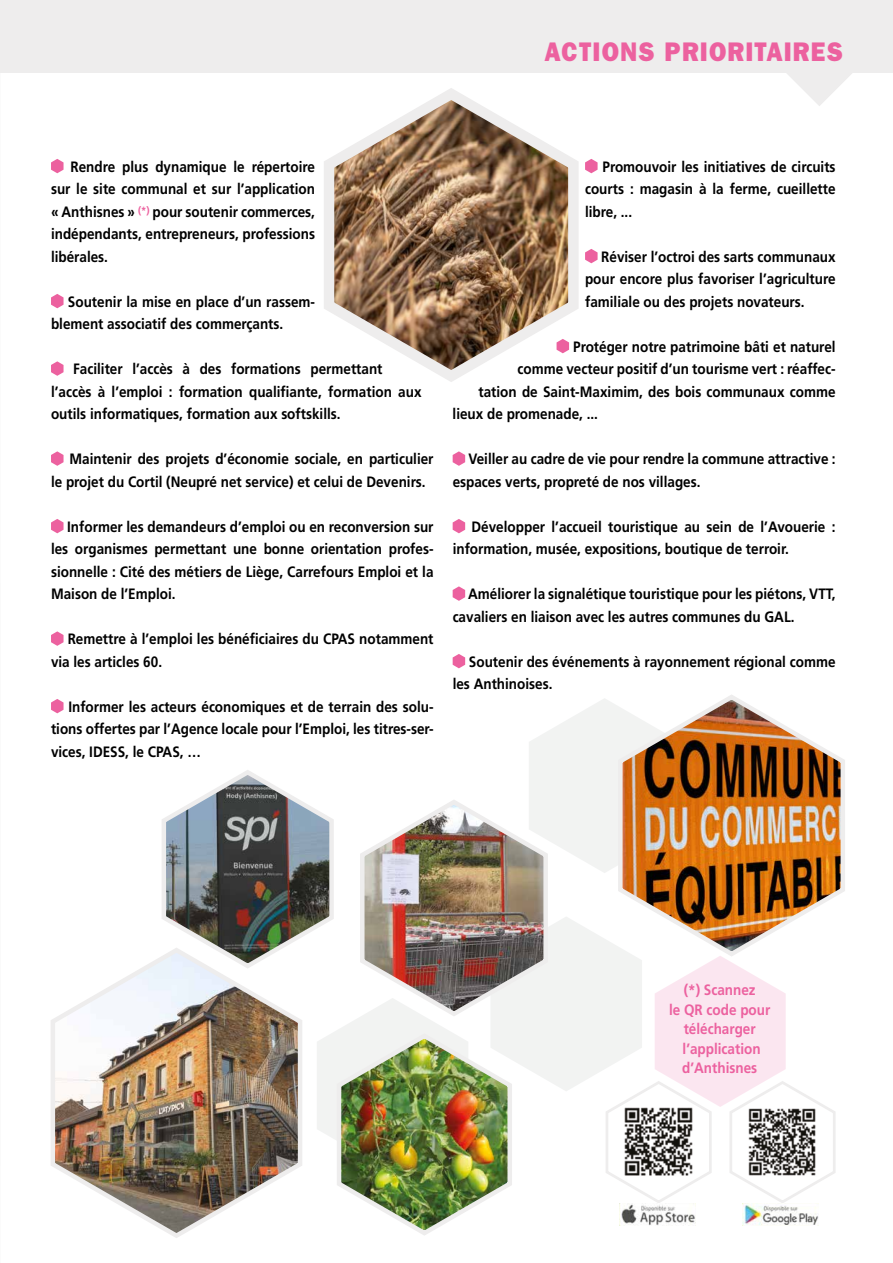
<style>
.page{position:relative;width:893px;height:1263px;background:#fff}
.page>*{position:absolute;margin:0;border:0;box-sizing:border-box;transform-origin:0 0}
.t1{font:27px "ITC Franklin Gothic Std Hvy";letter-spacing:.05em;color:#ec619f;scale:.91 1}
.t2{font:700 15px/22.5px "Frutiger LT Com";color:#000;scale:.9 1}
.t3{font:700 15px/19.5px "Frutiger LT Com";color:#ec619f;text-align:center;scale:.9 1}
</style>
<div class="page">
<svg style="left:51px;top:159px;width:13px;height:14px"></svg>
<svg style="left:51px;top:294px;width:13px;height:14px"></svg>
<svg style="left:51px;top:361px;width:13px;height:15px"></svg>
<svg style="left:51px;top:451px;width:13px;height:15px"></svg>
<svg style="left:51px;top:519px;width:13px;height:14px"></svg>
<svg style="left:51px;top:631px;width:13px;height:15px"></svg>
<svg style="left:51px;top:699px;width:13px;height:14px"></svg>
<svg style="left:585px;top:159px;width:13px;height:14px"></svg>
<svg style="left:585px;top:249px;width:13px;height:14px"></svg>
<svg style="left:453px;top:451px;width:12px;height:15px"></svg>
<svg style="left:453px;top:519px;width:12px;height:14px"></svg>
<svg style="left:453px;top:586px;width:12px;height:15px"></svg>
<svg style="left:453px;top:654px;width:12px;height:14px"></svg>
<svg style="left:324px;top:88px;width:255px;height:294px"></svg>
<div style="left:0;top:0;width:893px;height:72px;background:#eeeded"></div>
<svg style="left:780px;top:72px;width:78px;height:34px"></svg>
<svg style="left:726px;top:695px;width:119px;height:200px"></svg>
<img style="left:51px;top:958px;width:108px;height:270px">
<img style="left:159px;top:698px;width:678px;height:540px">
<img style="left:742px;top:1203px;width:77px;height:23px">
<img style="left:620px;top:1204px;width:76px;height:22px">
<img style="left:623px;top:1106px;width:71px;height:70px">
<img style="left:747px;top:1106px;width:71px;height:70px">
<h1 class="t1" style="left:545px;top:36px;width:330px">ACTIONS PRIORITAIRES</h1>
<p class="t2" style="left:51px;top:155px;width:295px;text-align:justify;text-indent:19px">Rendre plus dynamique le répertoire sur le site communal et sur l’application « Anthisnes » <sup>(*)</sup> pour soutenir commerces, indépendants, entrepreneurs, professions libérales.</p>
<p class="t2" style="left:51px;top:290px;width:295px;text-indent:17px">Soutenir la mise en place d’un rassem&shy;blement associatif des commerçants.</p>
<p class="t2" style="left:51px;top:358px;width:413px;text-indent:22px">Faciliter l’accès à des formations permettant l’accès à l’emploi : formation qualifiante, formation aux outils informatiques, formation aux softskills.</p>
<p class="t2" style="left:51px;top:448px;width:426px;text-indent:18px">Maintenir des projets d’économie sociale, en particulier le projet du Cortil (Neupré net service) et celui de Devenirs.</p>
<p class="t2" style="left:51px;top:515px;width:427px;text-align:justify;text-indent:16px">Informer les demandeurs d’emploi ou en reconversion sur les organismes permettant une bonne orientation profes&shy;sionnelle : Cité des métiers de Liège, Carrefours Emploi et la Maison de l’Emploi.</p>
<p class="t2" style="left:51px;top:628px;width:426px;text-indent:17px">Remettre à l’emploi les bénéficiaires du CPAS notamment via les articles 60.</p>
<p class="t2" style="left:51px;top:695px;width:427px;text-align:justify;text-indent:17px">Informer les acteurs économiques et de terrain des solu&shy;tions offertes par l’Agence locale pour l’Emploi, les titres-ser&shy;vices, IDESS, le CPAS, …</p>
<p class="t2" style="left:585px;top:155px;width:280px;text-align:justify;text-indent:17px">Promouvoir les initiatives de circuits courts : magasin à la ferme, cueillette libre, ...</p>
<p class="t2" style="left:585px;top:245px;width:280px;text-align:justify;text-indent:16px">Réviser l’octroi des sarts communaux pour encore plus favoriser l’agriculture familiale ou des projets novateurs.</p>
<p class="t2" style="left:573px;top:335px;width:293px">Protéger notre patrimoine bâti et naturel</p>
<p class="t2" style="left:518px;top:358px;width:355px">comme vecteur positif d’un tourisme vert : réaffec-</p>
<p class="t2" style="left:479px;top:380px;width:398px">tation de Saint-Maximim, des bois communaux comme</p>
<p class="t2" style="left:453px;top:403px;width:163px">lieux de promenade, ...</p>
<p class="t2" style="left:453px;top:448px;width:427px;text-indent:16px">Veiller au cadre de vie pour rendre la commune attractive : espaces verts, propreté de nos villages.</p>
<p class="t2" style="left:453px;top:515px;width:427px;text-indent:19px">Développer l’accueil touristique au sein de l’Avouerie : information, musée, expositions, boutique de terroir.</p>
<p class="t2" style="left:453px;top:583px;width:427px;text-indent:16px">Améliorer la signalétique touristique pour les piétons, VTT, cavaliers en liaison avec les autres communes du GAL.</p>
<p class="t2" style="left:453px;top:650px;width:427px;text-indent:16px">Soutenir des événements à rayonnement régional comme les Anthinoises.</p>
<p class="t3" style="left:669px;top:980px;width:114px">(*) Scannez<br>le QR code pour télécharger l’application d’Anthisnes</p>
</div>
